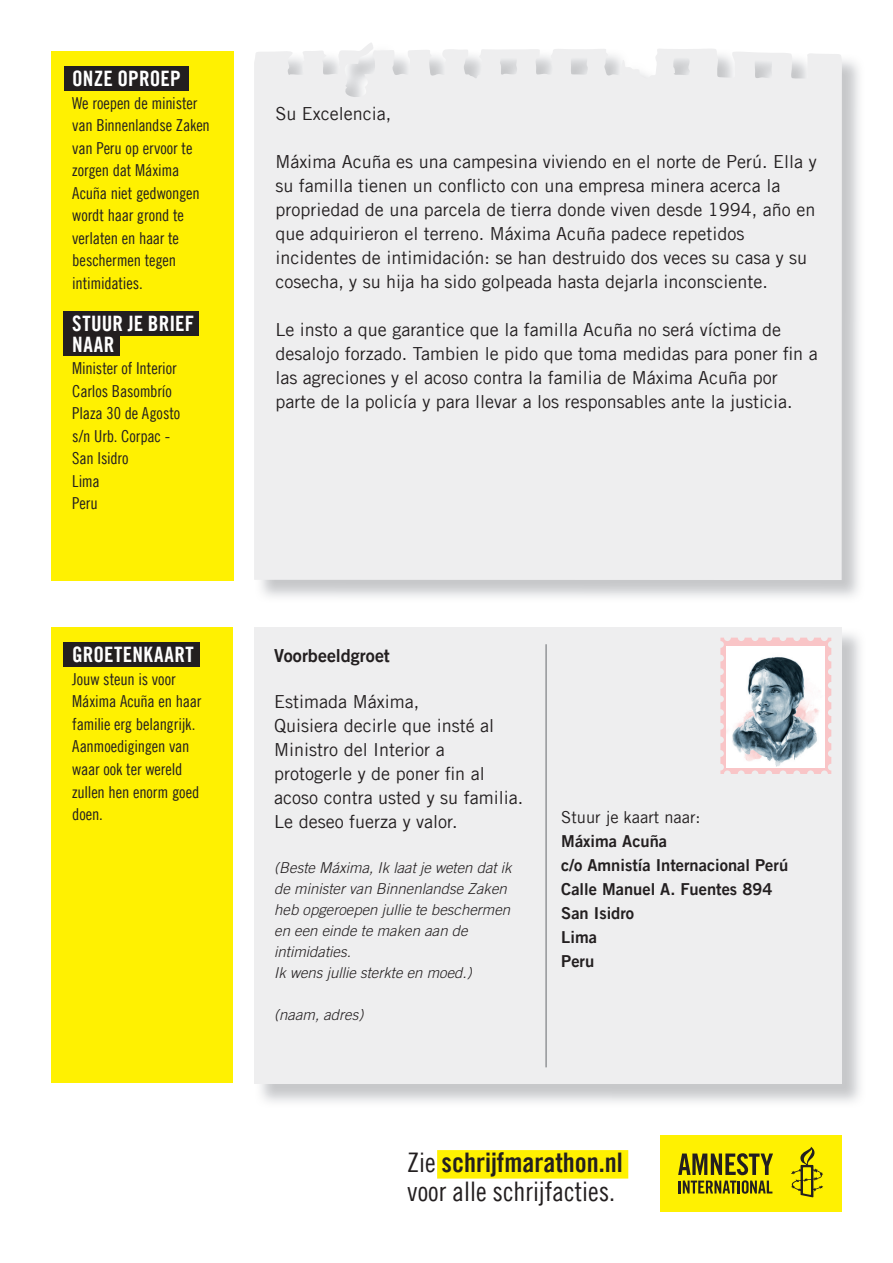
<style>
.page{position:relative;width:893px;height:1263px;background:#fff}
.page>*{position:absolute;margin:0;border:0;box-sizing:border-box;transform-origin:0 0}
.t1{font:27px "Amnesty Trade Gothic Cn 18";color:#231f20}
.t2{font:27px "Amnesty Trade Gothic Bd Cn 20";color:#231f20}
.t3{font:21.3px/20.2px "Amnesty Trade Gothic Bd Cn 20";letter-spacing:.005em;color:#fff}
.t4{font:18px/24px "Amnesty Trade Gothic";color:#231f20}
.t5{font:18px "Amnesty Trade Gothic Bd 2";color:#231f20}
.t6{font:16.5px/22.5px "Amnesty Trade Gothic Cn 18";letter-spacing:-.01em;color:#231f20}
.t7{font:16.5px/24px "Amnesty Trade Gothic Bd 2";color:#231f20}
.t8{font:16.5px "Amnesty Trade Gothic";color:#231f20}
.t9{font:italic 300 15px/21px "Amnesty Trade Gothic";color:#231f20}
.s1{font-family:"Amnesty Trade Gothic Cn 18"}
</style>
<div class="page">
<div style="left:254px;top:43px;width:588px;height:537px;background:#eeeeef"></div>
<div style="left:254px;top:627px;width:588px;height:457px;background:#eeeeef"></div>
<div style="left:51px;top:51px;width:182px;height:529px;background:#fff101"></div>
<div style="left:51px;top:627px;width:182px;height:455px;background:#fff101"></div>
<div style="left:64px;top:66px;width:124px;height:24px;background:#231f20"></div>
<div style="left:64px;top:642px;width:136px;height:24px;background:#231f20"></div>
<div style="left:64px;top:311px;width:135px;height:24px;background:#231f20"></div>
<div style="left:64px;top:331px;width:56px;height:24px;background:#231f20"></div>
<div style="left:437px;top:1150px;width:191px;height:28px;background:#fff101"></div>
<hr style="left:545px;top:644px;width:2px;height:423px;background:#939598">
<div style="left:660px;top:1135px;width:182px;height:77px;background:#fff101"></div>
<svg style="left:791px;top:1146px;width:32px;height:51px"></svg>
<svg style="left:678px;top:1153px;width:95px;height:41px"></svg>
<svg style="left:720px;top:638px;width:111px;height:136px"></svg>
<img style="left:727px;top:646px;width:98px;height:121px">
<p class="t3" style="left:72px;top:68px;width:110px">ONZE OPROEP</p>
<p class="t6" style="left:72px;top:91px;width:139px">We roepen de minister van Binnenlandse Zaken van Peru op ervoor te zorgen dat Máxima<br>Acuña niet gedwongen wordt haar grond te verlaten en haar te beschermen tegen intimidaties.</p>
<p class="t3" style="left:72px;top:313px;width:123px">STUUR JE BRIEF<br>NAAR</p>
<p class="t6" style="left:72px;top:357px;width:110px">Minister of Interior<br>Carlos Basombrío<br>Plaza 30 de Agosto s/n Urb. Corpac -<br>San Isidro<br>Lima<br>Peru</p>
<p class="t3" style="left:72px;top:644px;width:123px">GROETENKAART</p>
<p class="t6" style="left:72px;top:668px;width:131px">Jouw steun is voor<br>Máxima Acuña en haar familie erg belangrĳk.<br>Aanmoedigingen van waar ook ter wereld zullen hen enorm goed doen.</p>
<p class="t4" style="left:275px;top:101px;width:117px">Su Excelencia,</p>
<p class="t4" style="left:275px;top:149px;width:543px">Máxima Acuña es una campesina viviendo en el norte de Perú. Ella y su familla tienen un conflicto con una empresa minera acerca la propriedad de una parcela de tierra donde viven desde 1994, año en que adquirieron el terreno. Máxima Acuña padece repetidos incidentes de intimidación: se han destruido dos veces su casa y su cosecha, y su hĳa ha sido golpeada hasta dejarla inconsciente.</p>
<p class="t4" style="left:275px;top:317px;width:544px">Le insto a que garantice que la familla Acuña no será víctima de desalojo forzado. Tambien le pido que toma medidas para poner fin a las agreciones y el acoso contra la familia de Máxima Acuña por parte de la policía y para llevar a los responsables ante la justicia.</p>
<p class="t5" style="left:274px;top:644px;width:117px">Voorbeeldgroet</p>
<p class="t4" style="left:274px;top:689px;width:250px">Estimada Máxima,<br>Quisiera decirle que insté al<br>Ministro del Interior a protogerle y de poner fin al acoso contra usted y su familia.<br>Le deseo fuerza y valor.</p>
<p class="t9" style="left:274px;top:857px;width:239px">(Beste Máxima, Ik laat je weten dat ik de minister van Binnenlandse Zaken heb opgeroepen jullie te beschermen en een einde te maken aan de intimidaties.<br>Ik wens jullie sterkte en moed.)</p>
<p class="t9" style="left:274px;top:1004px;width:91px">(naam, adres)</p>
<p class="t8" style="left:561px;top:807px;width:141px">Stuur je kaart naar:</p>
<p class="t7" style="left:561px;top:829px;width:228px">Máxima Acuña<br>c/o Amnistía Internacional Perú<br>Calle Manuel A. Fuentes 894<br>San Isidro<br>Lima<br>Peru</p>
<h1 class="t2" style="left:407px;top:1146px;width:217px"><span class="s1">Zie</span> schrĳfmarathon.nl</h1>
<h1 class="t1" style="left:407px;top:1175px;width:210px">voor alle schrĳfacties.</h1>
</div>
